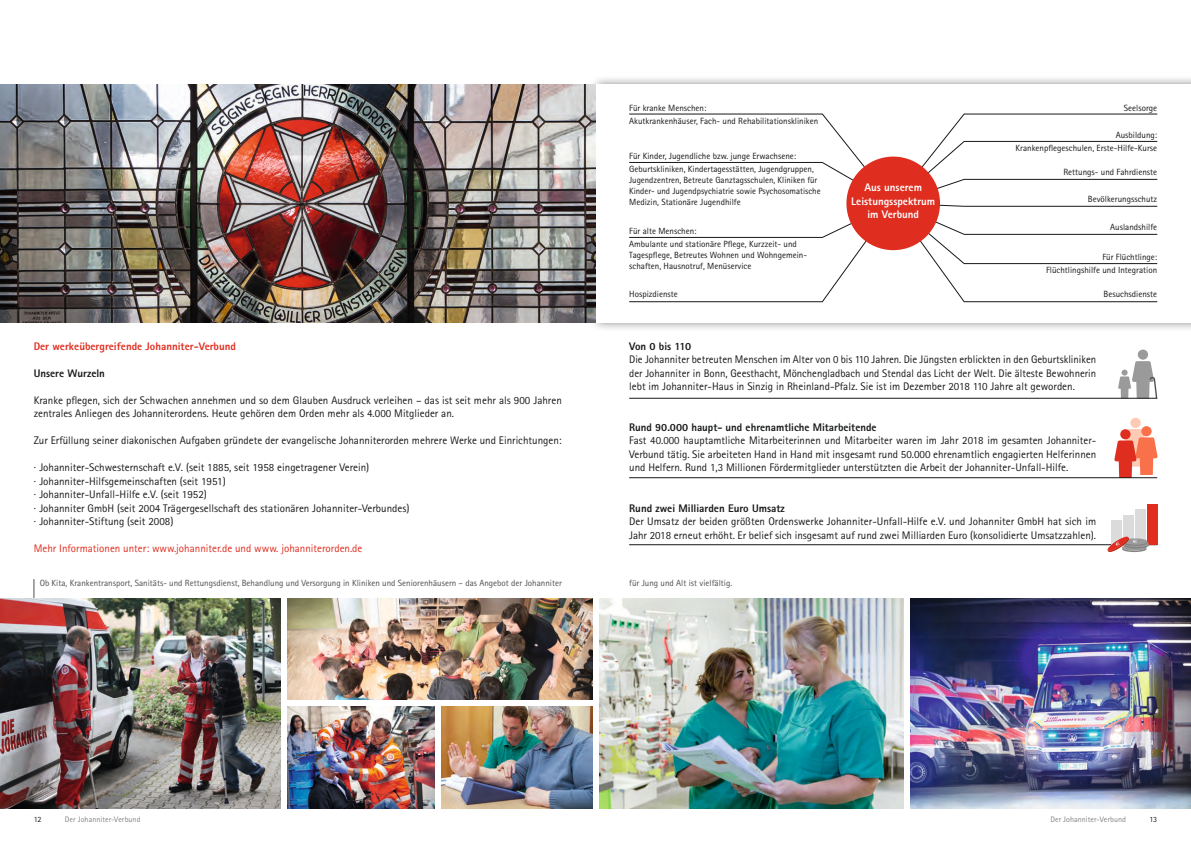
<style>
.page{position:relative;width:1191px;height:842px;background:#fff}
.page>*{position:absolute;margin:0;border:0;box-sizing:border-box;transform-origin:0 0}
.t1{font:11px/13.5px "Rotis Sans Serif";color:#171818}
.t2{font:800 11px "Rotis Sans Serif";color:#171818}
.t3{font:11px "Rotis Sans Serif";color:#df2d1f}
.t4{font:800 11px "Rotis Sans Serif";color:#df2d1f}
.t5{font:800 11px/13.5px "Rotis Sans Serif";color:#fff;text-align:center}
.t6{font:800 11px "Rotis Sans Serif";letter-spacing:-.02em;color:#171818}
.t7{font:9px/13px "Rotis Sans Serif";color:#171818}
.t8{font:9px "Rotis Sans Serif";color:#504f4f}
.t9{font:8px "Rotis Sans Serif";letter-spacing:.005em;color:#838382}
.t10{font:8px "Rotis Sans Serif";color:#171818}
</style>
<div class="page">
<div style="left:589px;top:75px;width:602px;height:257px;background:#171818;opacity:.5"></div>
<div style="left:595px;top:84px;width:596px;height:239px;background:#fff"></div>
<img style="left:287px;top:706px;width:148px;height:103px">
<img style="left:287px;top:598px;width:305px;height:102px">
<img style="left:441px;top:706px;width:151px;height:103px">
<img style="left:599px;top:598px;width:305px;height:211px">
<img style="left:910px;top:598px;width:281px;height:211px">
<svg style="left:34px;top:579px;width:1px;height:19px"></svg>
<img style="left:0;top:84px;width:595px;height:239px">
<div style="left:1130px;top:418px;width:10px;height:10px;background:#ffcab3;border-radius:50%"></div>
<svg style="left:1141px;top:426px;width:10px;height:10px"></svg>
<svg style="left:1114px;top:429px;width:43px;height:48px"></svg>
<div style="left:1137px;top:350px;width:11px;height:10px;background:#9a9a9a;border-radius:50%"></div>
<svg style="left:1118px;top:361px;width:39px;height:37px"></svg>
<hr style="left:629px;top:398px;width:528px;height:1px;background:#171818">
<hr style="left:629px;top:477px;width:528px;height:1px;background:#171818">
<hr style="left:629px;top:544px;width:528px;height:1px;background:#171818">
<div style="left:1135px;top:509px;width:10px;height:35px;background:#dbdbdb"></div>
<div style="left:1123px;top:515px;width:10px;height:29px;background:#dbdbdb"></div>
<div style="left:1111px;top:520px;width:11px;height:24px;background:#dbdbdb"></div>
<div style="left:1147px;top:503px;width:10px;height:41px;background:#df2d1f"></div>
<svg style="left:1106px;top:536px;width:42px;height:17px"></svg>
<svg style="left:629px;top:114px;width:528px;height:188px"></svg>
<div style="left:846px;top:157px;width:94px;height:93px;background:#df2d1f;border-radius:50%"></div>
<img style="left:0;top:598px;width:281px;height:211px">
<p class="t4" style="left:34px;top:339px;width:204px">Der werkeübergreifende Johanniter-Verbund</p>
<p class="t2" style="left:34px;top:366px;width:73px">Unsere Wurzeln</p>
<p class="t1" style="left:34px;top:393px;width:529px">Kranke pflegen, sich der Schwachen annehmen und so dem Glauben Ausdruck verleihen – das ist seit mehr als 900 Jahren zentrales Anliegen des Johanniterordens. Heute gehören dem Orden mehr als 4.000 Mitglieder an.</p>
<p class="t1" style="left:34px;top:433px;width:529px">Zur Erfüllung seiner diakonischen Aufgaben gründete der evangelische Johanniterorden mehrere Werke und Einrichtungen:</p>
<p class="t1" style="left:34px;top:460px;width:377px">· Johanniter-Schwesternschaft e.V. (seit 1885, seit 1958 eingetragener Verein)<br>· Johanniter-Hilfsgemeinschaften (seit 1951)<br>· Johanniter-Unfall-Hilfe e.V. (seit 1952)<br>· Johanniter GmbH (seit 2004 Trägergesellschaft des stationären Johanniter-Verbundes) · Johanniter-Stiftung (seit 2008)</p>
<p class="t3" style="left:34px;top:542px;width:330px">Mehr Informationen unter: www.johanniter.de und www. johanniterorden.de</p>
<p class="t7" style="left:629px;top:101px;width:190px">Für kranke Menschen:<br>Akutkrankenhäuser, Fach- und Rehabilitationskliniken</p>
<p class="t7" style="left:629px;top:150px;width:186px">Für Kinder, Jugendliche bzw. junge Erwachsene:<br>Geburtskliniken, Kindertagesstätten, Jugendgruppen,</p>
<p class="t7" style="left:629px;top:174px;width:193px;line-height:10.8px">Jugendzentren, Betreute Ganztagsschulen, Kliniken für<br>Kinder- und Jugendpsychiatrie sowie Psychosomatische<br>Medizin, Stationäre Jugendhilfe</p>
<p class="t7" style="left:629px;top:224px;width:169px">Für alte Menschen:<br>Ambulante und stationäre Pflege, Kurzzeit- und</p>
<p class="t7" style="left:629px;top:249px;width:179px;line-height:10.8px">Tagespflege, Betreutes Wohnen und Wohngemein&shy;schaften, Hausnotruf, Menüservice</p>
<p class="t7" style="left:629px;top:287px;width:50px">Hospizdienste</p>
<p class="t5" style="left:851px;top:181px;width:86px">Aus unserem<br>Leistungsspektrum im Verbund</p>
<p class="t7" style="left:1124px;top:101px;width:35px">Seelsorge</p>
<p class="t7" style="left:1015px;top:128px;width:143px;text-align:right">Ausbildung:<br>Krankenpflegeschulen, Erste-Hilfe-Kurse</p>
<p class="t7" style="left:1063px;top:166px;width:95px">Rettungs- und Fahrdienste</p>
<p class="t7" style="left:1088px;top:193px;width:71px">Bevölkerungsschutz</p>
<p class="t7" style="left:1110px;top:221px;width:48px">Auslandshilfe</p>
<p class="t7" style="left:1046px;top:251px;width:113px;text-align:right">Für Flüchtlinge:<br>Flüchtlingshilfe und Integration</p>
<p class="t7" style="left:1103px;top:287px;width:55px">Besuchsdienste</p>
<p class="t6" style="left:629px;top:339px;width:64px">Von 0 bis 110</p>
<p class="t1" style="left:629px;top:352px;width:468px;text-align:justify">Die Johanniter betreuten Menschen im Alter von 0 bis 110 Jahren. Die Jüngsten erblickten in den Geburtskliniken der Johanniter in Bonn, Geesthacht, Mönchengladbach und Stendal das Licht der Welt. Die älteste Bewohnerin lebt im Johanniter-Haus in Sinzig in Rheinland-Pfalz. Sie ist im Dezember 2018 110 Jahre alt geworden.</p>
<p class="t2" style="left:629px;top:420px;width:249px">Rund 90.000 haupt- und ehrenamtliche Mitarbeitende</p>
<p class="t1" style="left:629px;top:433px;width:468px;text-align:justify">Fast 40.000 hauptamtliche Mitarbeiterinnen und Mitarbeiter waren im Jahr 2018 im gesamten Johanniter-Verbund tätig. Sie arbeiteten Hand in Hand mit insgesamt rund 50.000 ehrenamtlich engagierten Helferinnen und Helfern. Rund 1,3 Millionen Fördermitglieder unterstützten die Arbeit der Johanniter-Unfall-Hilfe.</p>
<p class="t2" style="left:629px;top:501px;width:157px">Rund zwei Milliarden Euro Umsatz</p>
<p class="t1" style="left:629px;top:514px;width:468px">Der Umsatz der beiden größten Ordenswerke Johanniter-Unfall-Hilfe e.V. und Johanniter GmbH hat sich im<br>Jahr 2018 erneut erhöht. Er belief sich insgesamt auf rund zwei Milliarden Euro (konsolidierte Umsatzzahlen).</p>
<p class="t8" style="left:40px;top:578px;width:523px">Ob Kita, Krankentransport, Sanitäts- und Rettungsdienst, Behandlung und Versorgung in Kliniken und Seniorenhäusern – das Angebot der Johanniter</p>
<p class="t8" style="left:629px;top:578px;width:104px">für Jung und Alt ist vielfältig.</p>
<p class="t10" style="left:34px;top:815px;width:9px">12</p>
<p class="t9" style="left:65px;top:815px;width:77px">Der Johanniter-Verbund</p>
<p class="t9" style="left:1050px;top:815px;width:77px">Der Johanniter-Verbund</p>
<p class="t10" style="left:1149px;top:815px;width:9px">13</p>
</div>
